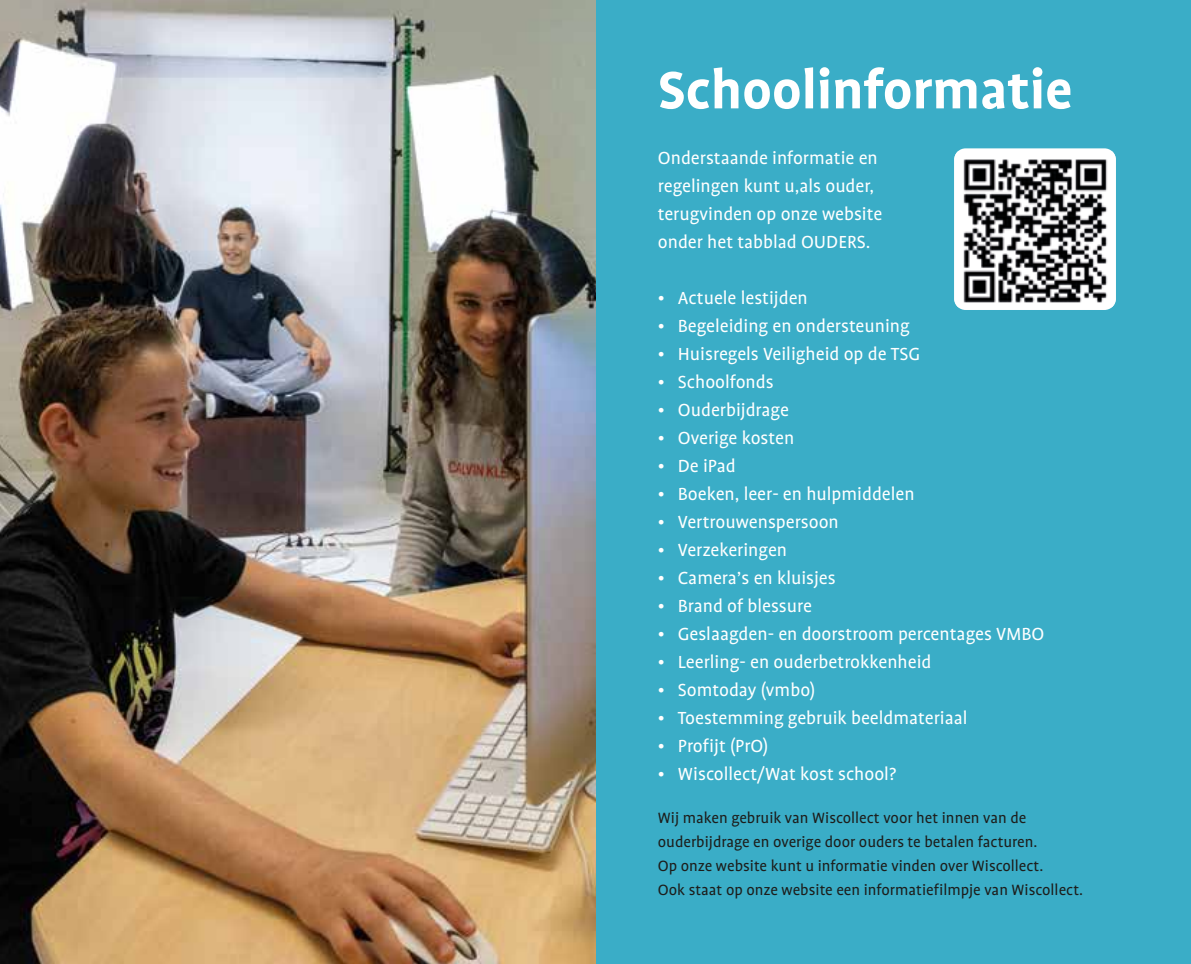
<style>
.page{position:relative;width:1191px;height:964px;background:#fff}
.page>*{position:absolute;margin:0;border:0;box-sizing:border-box;transform-origin:0 0}
.t1{font:700 60px "Profile";color:#fff}
.t2{font:20px/28px "Profile";color:#fff}
.t3{font:17px/24px "Profile";color:#1d1d1b}
</style>
<div class="page">
<div style="left:595px;top:0;width:596px;height:964px;background:#3aadc7"></div>
<img style="left:0;top:0;width:595px;height:964px">
<div style="left:954px;top:148px;width:161px;height:162px;background:#fff;border-radius:11px"></div>
<img style="left:954px;top:151px;width:161px;height:156px">
<h1 class="t1" style="left:658px;top:58px;width:416px">Schoolinformatie</h1>
<p class="t2" style="left:658px;top:144px;width:226px">Onderstaande informatie en regelingen kunt u,als ouder, terugvinden op onze website onder het tabblad OUDERS.</p>
<p class="t2" style="left:658px;top:284px;width:151px">• Actuele lestijden</p>
<p class="t2" style="left:658px;top:312px;width:253px">• Begeleiding en ondersteuning</p>
<p class="t2" style="left:658px;top:340px;width:264px">• Huisregels Veiligheid op de TSG</p>
<p class="t2" style="left:658px;top:368px;width:117px">• Schoolfonds</p>
<p class="t2" style="left:658px;top:396px;width:132px">• Ouderbijdrage</p>
<p class="t2" style="left:658px;top:424px;width:138px">• Overige kosten</p>
<p class="t2" style="left:658px;top:452px;width:79px">• De iPad</p>
<p class="t2" style="left:658px;top:480px;width:258px">• Boeken, leer- en hulpmiddelen</p>
<p class="t2" style="left:658px;top:508px;width:182px">• Vertrouwenspersoon</p>
<p class="t2" style="left:658px;top:536px;width:131px">• Verzekeringen</p>
<p class="t2" style="left:658px;top:564px;width:179px">• Camera’s en kluisjes</p>
<p class="t2" style="left:658px;top:592px;width:156px">• Brand of blessure</p>
<p class="t2" style="left:658px;top:620px;width:388px">• Geslaagden- en doorstroom percentages VMBO</p>
<p class="t2" style="left:658px;top:648px;width:275px">• Leerling- en ouderbetrokkenheid</p>
<p class="t2" style="left:658px;top:676px;width:159px">• Somtoday (vmbo)</p>
<p class="t2" style="left:658px;top:704px;width:311px">• Toestemming gebruik beeldmateriaal</p>
<p class="t2" style="left:658px;top:732px;width:112px">• Profijt (PrO)</p>
<p class="t2" style="left:658px;top:760px;width:240px">• Wiscollect/Wat kost school?</p>
<p class="t3" style="left:658px;top:805px;width:427px">Wij maken gebruik van Wiscollect voor het innen van de ouderbijdrage en overige door ouders te betalen facturen.<br>Op onze website kunt u informatie vinden over Wiscollect.<br>Ook staat op onze website een informatiefilmpje van Wiscollect.</p>
</div>
